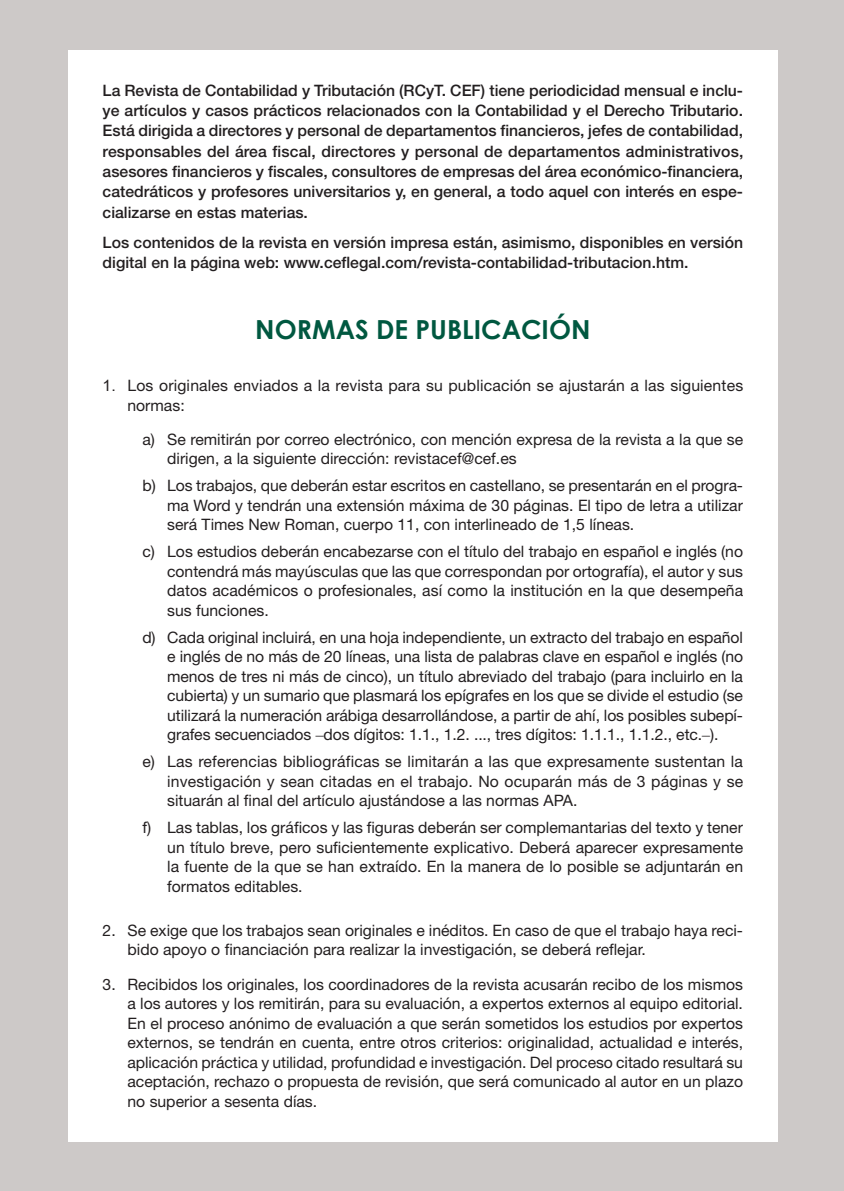
<style>
.page{position:relative;width:844px;height:1191px;background:#fff}
.page>*{position:absolute;margin:0;border:0;box-sizing:border-box;transform-origin:0 0}
.t1{font:700 26.25px "Century Gothic";color:#005840}
.t2{font:15.75px/19.4px "Helvetica Neue LT Std";color:#231f20;text-align:justify}
.t3{font:500 15.75px/20.3px "Helvetica Neue LT Std";color:#231f20;text-align:justify}
.s1{font-family:"Arial"}
.s2{font-family:"Times New Roman"}
</style>
<div class="page">
<div style="left:0;top:0;width:843px;height:1191px;background:#cdc9c8"></div>
<div style="left:68px;top:50px;width:709px;height:1091px;background:#fff"></div>
<p class="t3" style="left:103px;top:80px;width:642px">La Revista de Contabilidad y Tributación (RCyT. CEF) tiene periodicidad mensual e inclu&shy;ye artículos y casos prácticos relacionados con la Contabilidad y el Derecho Tributario.<br>Está dirigida a directores y personal de departamentos financieros, jefes de contabilidad, responsables del área fiscal, directores y personal de departamentos administrativos, asesores financieros y fiscales, consultores de empresas del área económico-financiera, catedráticos y profesores universitarios y, en general, a todo aquel con interés en espe&shy;cializarse en estas materias.</p>
<p class="t3" style="left:103px;top:232px;width:641px">Los contenidos de la revista en versión impresa están, asimismo, disponibles en versión digital en la página web: www.ceflegal.com/revista-contabilidad-tributacion.htm.</p>
<p class="t1" style="left:255px;top:310px;width:336px">NORMAS DE PUBLICACIÓN</p>
<p class="t2" style="left:127px;top:375px;width:617px;text-indent:-25px"><span class="s1">1.</span> Los originales enviados a la revista para su publicación se ajustarán a las siguientes normas:</p>
<p class="t2" style="left:167px;top:429px;width:577px;text-indent:-25px">a) Se remitirán por correo electrónico, con mención expresa de la revista a la que se dirigen, a la siguiente dirección: revistacef@cef.es</p>
<p class="t2" style="left:167px;top:476px;width:577px;text-indent:-25px">b) Los trabajos, que deberán estar escritos en castellano, se presentarán en el progra&shy;ma Word y tendrán una extensión máxima de 30 páginas. El tipo de letra a utilizar será Times New Roman, cuerpo 11, con interlineado de 1,5 líneas.</p>
<p class="t2" style="left:167px;top:542px;width:577px;text-indent:-25px">c) Los estudios deberán encabezarse con el título del trabajo en español e inglés (no contendrá más mayúsculas que las que correspondan por ortografía), el autor y sus datos académicos o profesionales, así como la institución en la que desempeña sus funciones.</p>
<p class="t2" style="left:167px;top:627px;width:577px;text-indent:-25px">d) Cada original incluirá, en una hoja independiente, un extracto del trabajo en español e inglés de no más de 20 líneas, una lista de palabras clave en español e inglés (no menos de tres ni más de cinco), un título abreviado del trabajo (para incluirlo en la cubierta) y un sumario que plasmará los epígrafes en los que se divide el estudio (se utilizará la numeración arábiga desarrollándose, a partir de ahí, los posibles subepí&shy;grafes secuenciados <span class="s2">‒</span>dos dígitos: 1.1., 1.2. ..., tres dígitos: 1.1.1., 1.1.2., etc.<span class="s2">‒</span>).</p>
<p class="t2" style="left:167px;top:751px;width:577px;text-indent:-25px">e) Las referencias bibliográficas se limitarán a las que expresamente sustentan la investigación y sean citadas en el trabajo. No ocuparán más de 3 páginas y se situarán al final del artículo ajustándose a las normas APA.</p>
<p class="t2" style="left:167px;top:817px;width:577px;text-indent:-25px">f) Las tablas, los gráficos y las figuras deberán ser complemantarias del texto y tener un título breve, pero suficientemente explicativo. Deberá aparecer expresamente la fuente de la que se han extraído. En la manera de lo posible se adjuntarán en formatos editables.</p>
<p class="t2" style="left:127px;top:920px;width:617px;text-indent:-25px">2. Se exige que los trabajos sean originales e inéditos. En caso de que el trabajo haya reci&shy;bido apoyo o financiación para realizar la investigación, se deberá reflejar.</p>
<p class="t2" style="left:127px;top:974px;width:617px;text-indent:-25px">3. Recibidos los originales, los coordinadores de la revista acusarán recibo de los mismos a los autores y los remitirán, para su evaluación, a expertos externos al equipo editorial.<br>En el proceso anónimo de evaluación a que serán sometidos los estudios por expertos externos, se tendrán en cuenta, entre otros criterios: originalidad, actualidad e interés, aplicación práctica y utilidad, profundidad e investigación. Del proceso citado resultará su aceptación, rechazo o propuesta de revisión, que será comunicado al autor en un plazo no superior a sesenta días.</p>
</div>
